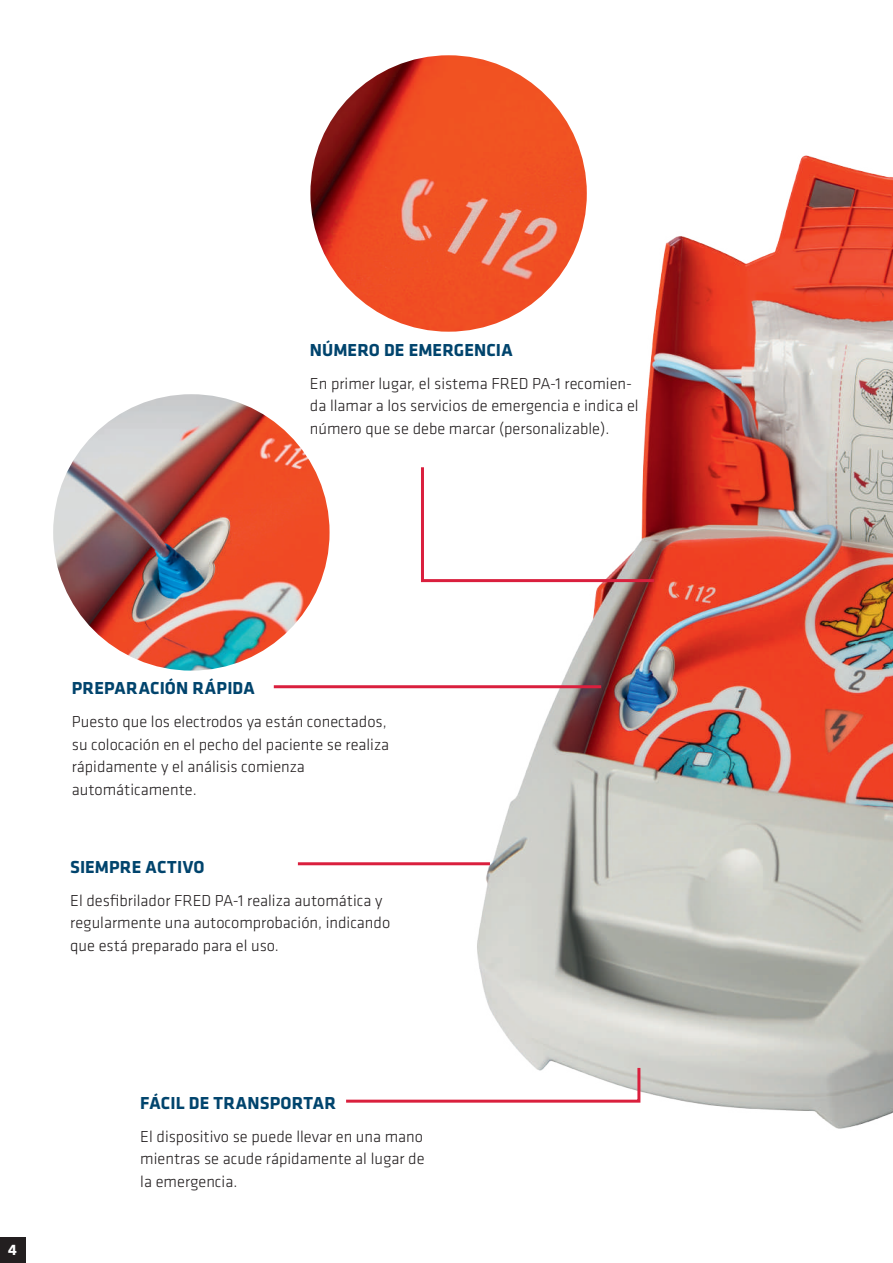
<style>
.page{position:relative;width:893px;height:1263px;background:#fff}
.page>*{position:absolute;margin:0;border:0;box-sizing:border-box;transform-origin:0 0}
.t1{font:700 18px "Klavika";letter-spacing:.005em;color:#00446d}
.t2{font:300 16.5px/22.5px "Klavika";color:#231f20}
.t3{font:700 15.75px "Klavika";color:#fff}
</style>
<div class="page">
<div style="left:0;top:1237px;width:25px;height:26px;background:#231f20"></div>
<img style="left:423px;top:127px;width:470px;height:1002px">
<svg style="left:421px;top:464px;width:236px;height:120px"></svg>
<img style="left:310px;top:55px;width:277px;height:277px;border-radius:138px">
<img style="left:53px;top:394px;width:277px;height:277px;border-radius:138px">
<hr style="left:274px;top:685px;width:327px;height:3px;background:#da1f3d">
<hr style="left:298px;top:862px;width:192px;height:3px;background:#da1f3d">
<svg style="left:346px;top:1065px;width:296px;height:39px"></svg>
<p class="t1" style="left:310px;top:337px;width:204px">NÚMERO DE EMERGENCIA</p>
<p class="t2" style="left:310px;top:372px;width:330px">En primer lugar, el sistema FRED PA-1 recomien&shy;da llamar a los servicios de emergencia e indica el número que se debe marcar (personalizable).</p>
<p class="t1" style="left:72px;top:675px;width:184px">PREPARACIÓN RÁPIDA</p>
<p class="t2" style="left:72px;top:710px;width:319px">Puesto que los electrodos ya están conectados, su colocación en el pecho del paciente se realiza rápidamente y el análisis comienza automáticamente.</p>
<p class="t1" style="left:70px;top:853px;width:136px">SIEMPRE ACTIVO</p>
<p class="t2" style="left:70px;top:889px;width:322px">El desfibrilador FRED PA-1 realiza automática y regularmente una autocomprobación, indicando que está preparado para el uso.</p>
<p class="t3" style="left:8px;top:1239px;width:10px">4</p>
<p class="t1" style="left:140px;top:1089px;width:197px">FÁCIL DE TRANSPORTAR</p>
<p class="t2" style="left:140px;top:1124px;width:286px;text-align:justify">El dispositivo se puede llevar en una mano mientras se acude rápidamente al lugar de la emergencia.</p>
</div>
